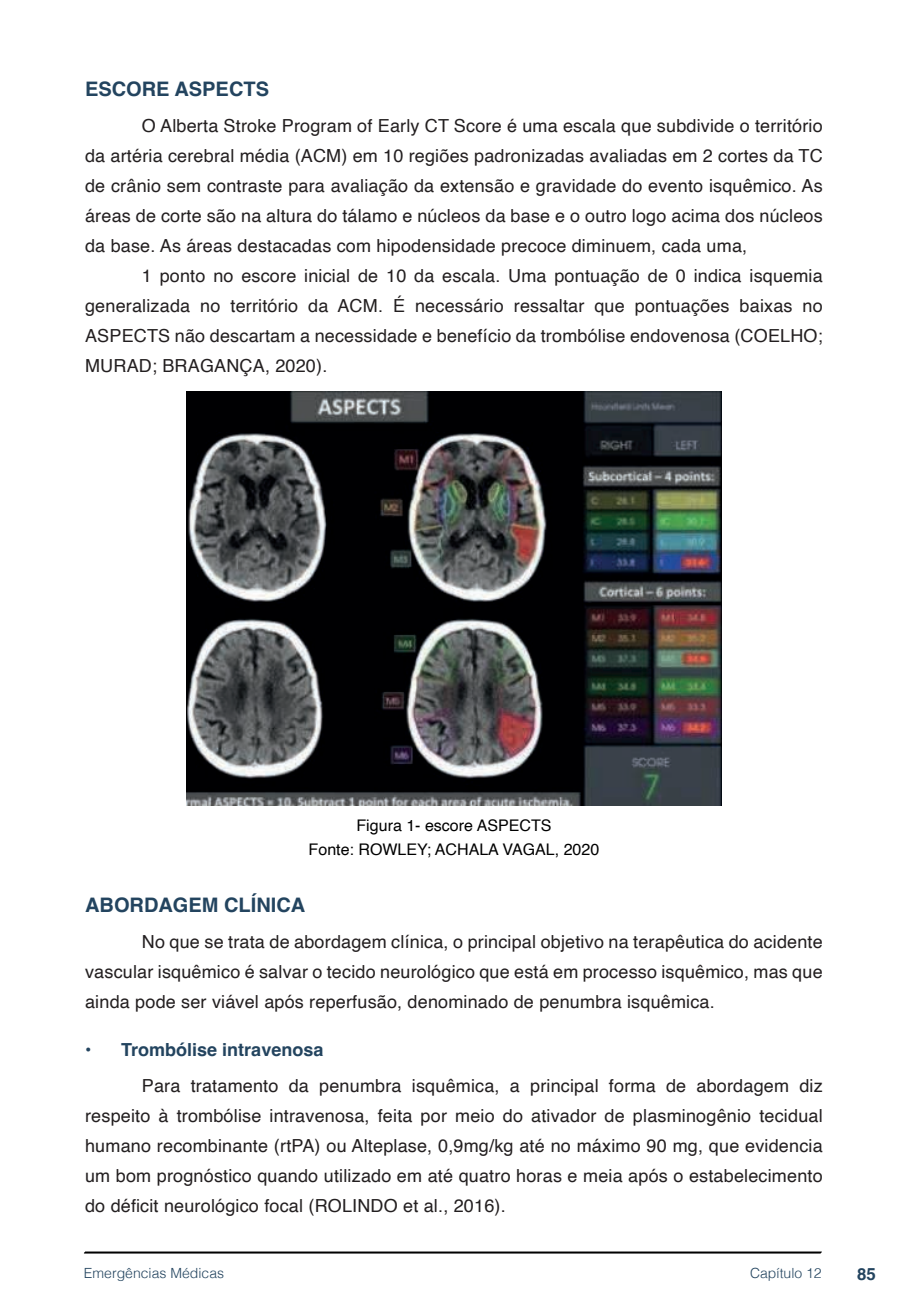
<style>
.page{position:relative;width:908px;height:1304px;background:#fff}
.page>*{position:absolute;margin:0;border:0;box-sizing:border-box;transform-origin:0 0}
.t1{font:700 20px "Helvetica";color:#23445f}
.t2{font:18px/30px "Helvetica";letter-spacing:.01em;color:#231f20;text-align:justify}
.t3{font:700 18px "Helvetica";color:#23445f}
.t4{font:700 16.8px "Helvetica";color:#23445f}
.t5{font:16px/24.8px "Helvetica";color:#000;text-align:center}
.t6{font:300 14px "Helvetica";color:#23445f}
</style>
<div class="page">
<svg style="left:84px;top:1251px;width:737px;height:3px;background:#515151"></svg>
<img style="left:186px;top:392px;width:535px;height:414px">
<p class="t1" style="left:85px;top:77px;width:185px">ESCORE ASPECTS</p>
<p class="t2" style="left:85px;top:111px;width:738px;text-indent:57px">O Alberta Stroke Program of Early CT Score é uma escala que subdivide o território da artéria cerebral média (ACM) em 10 regiões padronizadas avaliadas em 2 cortes da TC de crânio sem contraste para avaliação da extensão e gravidade do evento isquêmico. As áreas de corte são na altura do tálamo e núcleos da base e o outro logo acima dos núcleos da base. As áreas destacadas com hipodensidade precoce diminuem, cada uma,</p>
<p class="t2" style="left:85px;top:261px;width:738px;text-indent:57px">1 ponto no escore inicial de 10 da escala. Uma pontuação de 0 indica isquemia generalizada no território da ACM. É necessário ressaltar que pontuações baixas no ASPECTS não descartam a necessidade e benefício da trombólise endovenosa (COELHO; MURAD; BRAGANÇA, 2020).</p>
<p class="t5" style="left:308px;top:813px;width:292px">Figura 1- escore ASPECTS<br>Fonte: ROWLEY; ACHALA VAGAL, 2020</p>
<p class="t1" style="left:85px;top:893px;width:221px">ABORDAGEM CLÍNICA</p>
<p class="t2" style="left:85px;top:927px;width:738px;text-indent:57px">No que se trata de abordagem clínica, o principal objetivo na terapêutica do acidente vascular isquêmico é salvar o tecido neurológico que está em processo isquêmico, mas que ainda pode ser viável após reperfusão, denominado de penumbra isquêmica.</p>
<p class="t3" style="left:85px;top:1039px;width:240px">• Trombólise intravenosa</p>
<p class="t2" style="left:85px;top:1071px;width:738px;text-indent:57px">Para tratamento da penumbra isquêmica, a principal forma de abordagem diz respeito à trombólise intravenosa, feita por meio do ativador de plasminogênio tecidual humano recombinante (rtPA) ou Alteplase, 0,9mg/kg até no máximo 90 mg, que evidencia um bom prognóstico quando utilizado em até quatro horas e meia após o estabelecimento do déficit neurológico focal (ROLINDO et al., 2016).</p>
<p class="t6" style="left:84px;top:1261px;width:142px">Emergências Médicas</p>
<p class="t6" style="left:749px;top:1261px;width:73px">Capítulo 12</p>
<p class="t4" style="left:856px;top:1264px;width:20px">85</p>
</div>
